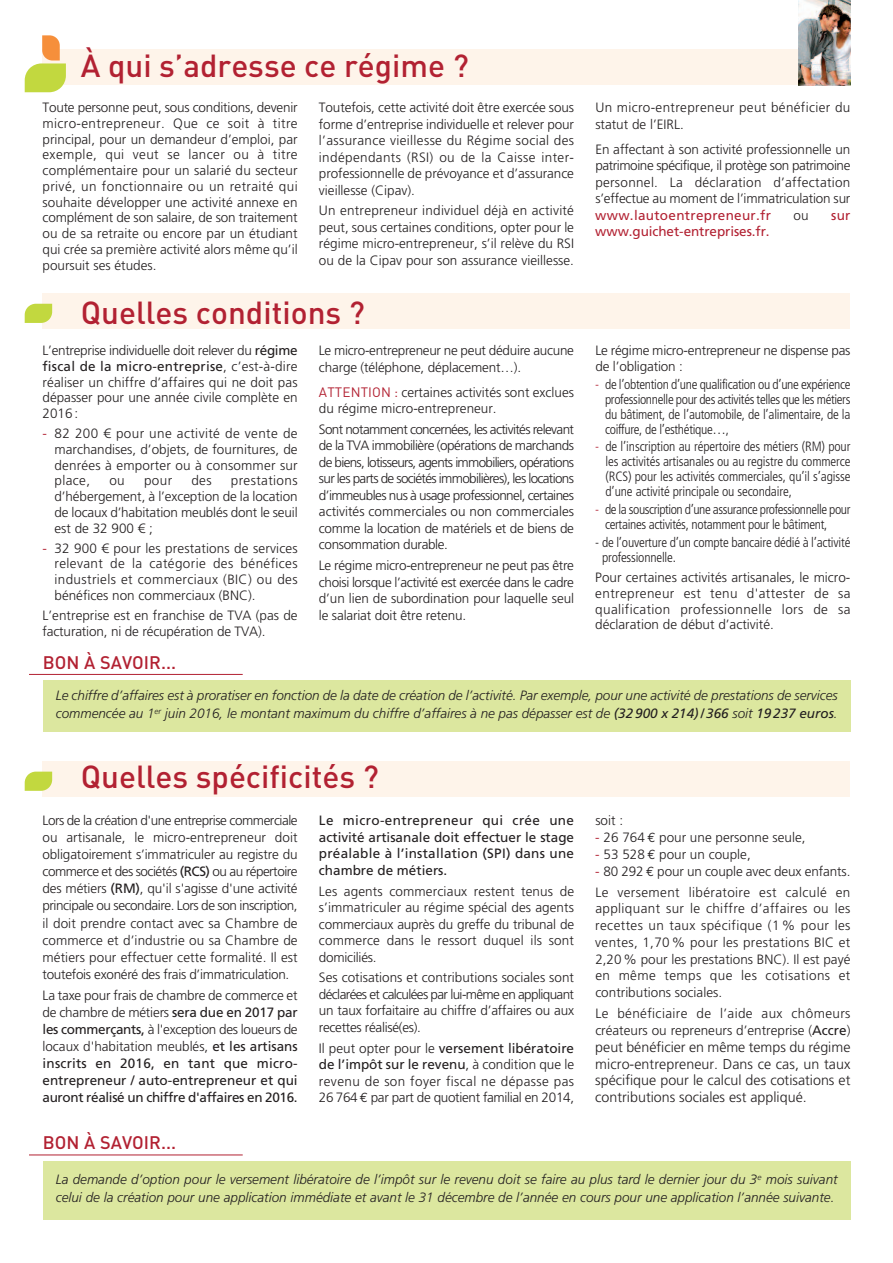
<style>
.page{position:relative;width:893px;height:1263px;background:#fff}
.page>*{position:absolute;margin:0;border:0;box-sizing:border-box;transform-origin:0 0}
.t1{font:500 31.5px "DINOT";color:#b22132}
.t2{font:500 18px "DINOT";color:#b22132}
.t3{font:300 14.25px/16.8px "Frutiger LT Std";color:#231f20;text-align:justify}
.t4{font:300 13.5px/16.5px "Frutiger LT Std";color:#231f20;text-align:justify}
.t5{font:300 condensed 13.5px/15px "Frutiger LT Std";letter-spacing:-.02em;color:#231f20;text-align:justify}
.t6{font:italic 300 13.5px/18px "Frutiger LT Std";color:#231f20}
.t7{font:13.5px/17.1px "Frutiger LT Std";color:#231f20;text-align:justify}
.t8{font:300 13.5px/16.5px "Frutiger LT Std";letter-spacing:-.02em;color:#231f20}
.t9{font:300 13.5px/21px "Frutiger LT Std";letter-spacing:.03em;color:#231f20}
.t10{font:300 13.5px/16.5px "Frutiger LT Std";letter-spacing:.025em;color:#231f20}
.t11{font:13.5px "Frutiger LT Std";letter-spacing:.02em;color:#b22132}
.t12{font:13.5px "Frutiger LT Std";letter-spacing:-.005em;color:#b22132}
.s1{font-weight:400}
.s2{color:#b22132}
.s3{font-family:"DINOT";font-weight:400;color:#b22132}
.s4{font-weight:300}
.s5{font-family:"Euro Mono";font-weight:400}
</style>
<div class="page">
<hr style="left:29px;top:674px;width:214px;height:1px;background:#b22132">
<div style="left:43px;top:680px;width:807px;height:52px;background:#dce79f"></div>
<div style="left:43px;top:293px;width:807px;height:36px;background:#fef4ea"></div>
<div style="left:43px;top:49px;width:807px;height:36px;background:#fef4ea"></div>
<div style="left:43px;top:761px;width:807px;height:36px;background:#fef4ea"></div>
<hr style="left:29px;top:1154px;width:214px;height:1px;background:#b22132">
<div style="left:43px;top:1161px;width:807px;height:59px;background:#dce79f"></div>
<svg style="left:25px;top:304px;width:27px;height:19px"></svg>
<svg style="left:25px;top:772px;width:27px;height:19px"></svg>
<svg style="left:25px;top:35px;width:41px;height:57px"></svg>
<img style="left:799px;top:0;width:51px;height:85px">
<h1 class="t1" style="left:81px;top:54px;width:389px">À qui s’adresse ce régime ?</h1>
<p class="t4" style="left:43px;top:101px;width:257px;line-height:15.8px">Toute personne peut, sous conditions, devenir micro-entrepreneur. Que ce soit à titre principal, pour un demandeur d’emploi, par exemple, qui veut se lancer ou à titre complémentaire pour un salarié du secteur privé, un fonctionnaire ou un retraité qui souhaite développer une activité annexe en complément de son salaire, de son traitement ou de sa retraite ou encore par un étudiant qui crée sa première activité alors même qu’il poursuit ses études.</p>
<p class="t4" style="left:319px;top:100px;width:257px">Toutefois, cette activité doit être exercée sous forme d’entreprise individuelle et relever pour l’assurance vieillesse du Régime social des indépendants (RSI) ou de la Caisse inter&shy;professionnelle de prévoyance et d’assurance vieillesse (Cipav).</p>
<p class="t4" style="left:319px;top:204px;width:257px">Un entrepreneur individuel déjà en activité peut, sous certaines conditions, opter pour le régime micro-entrepreneur, s’il relève du RSI ou de la Cipav pour son assurance vieillesse.</p>
<h1 class="t1" style="left:81px;top:301px;width:286px">Quelles conditions ?</h1>
<p class="t4" style="left:43px;top:344px;width:257px;line-height:15.8px">L’entreprise individuelle doit relever du <span class="s1">régime fiscal de la micro-entreprise</span>, c’est-à-dire réaliser un chiffre d’affaires qui ne doit pas dépasser pour une année civile complète en 2016 :</p>
<p class="t4" style="left:55px;top:427px;width:245px;line-height:15.8px;text-indent:-12px"><span class="s2">-</span> 82 200 € pour une activité de vente de marchandises, d’objets, de fournitures, de denrées à emporter ou à consommer sur place,</p>
<p class="t4" style="left:109px;top:473px;width:17px">ou</p>
<p class="t4" style="left:144px;top:473px;width:30px">pour</p>
<p class="t4" style="left:191px;top:473px;width:22px">des</p>
<p class="t4" style="left:55px;top:474px;width:245px;line-height:15.8px;text-indent:176px">prestations d’hébergement, à l’exception de la location de locaux d’habitation meublés dont le seuil est de 32 900 € ;</p>
<p class="t4" style="left:55px;top:541px;width:245px;line-height:15.8px;text-indent:-12px"><span class="s2">-</span> 32 900 € pour les prestations de services relevant de la catégorie des bénéfices industriels et commerciaux (BIC) ou des bénéfices non commerciaux (BNC).</p>
<p class="t4" style="left:43px;top:608px;width:257px;line-height:15.8px">L’entreprise est en franchise de TVA (pas de facturation, ni de récupération de TVA).</p>
<h2 class="t2" style="left:43px;top:656px;width:135px">BON À SAVOIR...</h2>
<p class="t8" style="left:319px;top:343px;width:257px">Le micro-entrepreneur ne peut déduire aucune charge (téléphone, déplacement…).</p>
<p class="t4" style="left:319px;top:385px;width:257px"><span class="s3">ATTENTION :</span> certaines activités sont exclues du régime micro-entrepreneur.</p>
<p class="t4" style="left:319px;top:422px;width:257px">Sont notamment concernées, les activités relevant de la TVA immobilière (opérations de marchands de biens, lotisseurs, agents immobiliers, opérations sur les parts de sociétés immobilières), les locations d’immeubles nus à usage professionnel, certaines activités commerciales ou non commerciales comme la location de matériels et de biens de consommation durable.</p>
<p class="t4" style="left:319px;top:558px;width:257px">Le régime micro-entrepreneur ne peut pas être choisi lorsque l’activité est exercée dans le cadre d’un lien de subordination pour laquelle seul le salariat doit être retenu.</p>
<p class="t10" style="left:595px;top:100px;width:257px">Un micro-entrepreneur peut bénéficier du statut de l’EIRL.</p>
<p class="t4" style="left:595px;top:142px;width:257px">En affectant à son activité professionnelle un patrimoine spécifique, il protège son patrimoine personnel. La déclaration d’affectation s’effectue au moment de l’immatriculation sur</p>
<p class="t11" style="left:595px;top:210px;width:177px">www.lautoentrepreneur.fr</p>
<p class="t4" style="left:793px;top:208px;width:17px">ou</p>
<p class="t11" style="left:831px;top:210px;width:21px">sur</p>
<p class="t12" style="left:595px;top:226px;width:176px">www.guichet-entreprises.fr.</p>
<p class="t4" style="left:595px;top:344px;width:257px;line-height:15.8px">Le régime micro-entrepreneur ne dispense pas de l’obligation :</p>
<p class="t5" style="left:605px;top:378px;width:247px;text-indent:-10px"><span class="s2">-</span> de l’obtention d’une qualification ou d’une expérience professionnelle pour des activités telles que les métiers du bâtiment, de l’automobile, de l’alimentaire, de la coiffure, de l’esthétique…,</p>
<p class="t5" style="left:605px;top:440px;width:246px;text-indent:-10px"><span class="s2">-</span> de l’inscription au répertoire des métiers (RM) pour les activités artisanales ou au registre du commerce (RCS) pour les activités commerciales, qu’il s’agisse d’une activité principale ou secondaire,</p>
<p class="t5" style="left:605px;top:503px;width:247px;text-indent:-10px"><span class="s2">-</span> de la souscription d’une assurance professionnelle pour certaines activités, notamment pour le bâtiment,</p>
<p class="t5" style="left:602px;top:536px;width:250px;text-indent:-7px">- de l’ouverture d’un compte bancaire dédié à l’activité professionnelle.</p>
<p class="t4" style="left:595px;top:570px;width:257px;line-height:15.8px">Pour certaines activités artisanales, le micro&shy;entrepreneur est tenu d'attester de sa qualification professionnelle lors de sa déclaration de début d’activité.</p>
<p class="t6" style="left:56px;top:688px;width:783px">Le chiffre d’affaires est à proratiser en fonction de la date de création de l’activité. Par exemple, pour une activité de prestations de services commencée au 1<sup>er</sup> juin 2016, le montant maximum du chiffre d’affaires à ne pas dépasser est de <span class="s1">(32900 x 214)/366</span> soit <span class="s1">19237 euros</span>.</p>
<h1 class="t1" style="left:81px;top:765px;width:300px">Quelles spécificités ?</h1>
<p class="t4" style="left:42px;top:813px;width:257px;line-height:17.1px">Lors de la création d'une entreprise commerciale ou artisanale, le micro-entrepreneur doit obligatoirement s’immatriculer au registre du commerce et des sociétés <span class="s1">(RCS)</span> ou au répertoire des métiers <span class="s1">(RM)</span>, qu'il s'agisse d'une activité principale ou secondaire. Lors de son inscription, il doit prendre contact avec sa Chambre de commerce et d’industrie ou sa Chambre de métiers pour effectuer cette formalité. Il est toutefois exonéré des frais d’immatriculation.</p>
<p class="t7" style="left:43px;top:988px;width:257px"><span class="s4">La taxe pour frais de chambre de commerce et de chambre de métiers</span> sera due en 2017 par les commerçants, <span class="s4">à l'exception des loueurs de locaux d'habitation meublés,</span> et les artisans inscrits en 2016, en tant que micro&shy;entrepreneur / auto-entrepreneur et qui auront réalisé un chiffre d'affaires en 2016.</p>
<p class="t7" style="left:319px;top:813px;width:257px;line-height:16.5px">Le micro-entrepreneur qui crée une activité artisanale doit effectuer le stage préalable à l’installation (SPI) dans une chambre de métiers.</p>
<p class="t4" style="left:319px;top:884px;width:257px">Les agents commerciaux restent tenus de s’immatriculer au régime spécial des agents commerciaux auprès du greffe du tribunal de commerce dans le ressort duquel ils sont domiciliés.</p>
<p class="t4" style="left:319px;top:970px;width:257px">Ses cotisations et contributions sociales sont déclarées et calculées par lui-même en appliquant un taux forfaitaire au chiffre d’affaires ou aux recettes réalisé(es).</p>
<p class="t4" style="left:319px;top:1041px;width:257px">Il peut opter pour le <span class="s1">versement libératoire de l’impôt sur le revenu</span>, à condition que le revenu de son foyer fiscal ne dépasse pas 26 764 <span class="s5">€</span> par part de quotient familial en 2014,</p>
<h2 class="t2" style="left:43px;top:1136px;width:135px">BON À SAVOIR...</h2>
<p class="t4" style="left:595px;top:813px;width:29px">soit :</p>
<p class="t4" style="left:595px;top:830px;width:212px"><span class="s2">-</span> 26 764 <span class="s5">€</span> pour une personne seule,</p>
<p class="t4" style="left:595px;top:847px;width:157px"><span class="s2">-</span> 53 528 <span class="s5">€</span> pour un couple,</p>
<p class="t9" style="left:595px;top:861px;width:257px"><span class="s2">-</span> 80 292 <span class="s5">€</span> pour un couple avec deux enfants.<br>Le versement libératoire est calculé en</p>
<p class="t4" style="left:595px;top:901px;width:257px">appliquant sur le chiffre d’affaires ou les recettes un taux spécifique (1 % pour les ventes, 1,70% pour les prestations BIC et 2,20% pour les prestations BNC). Il est payé en même temps que les cotisations et contributions sociales.</p>
<p class="t4" style="left:595px;top:1006px;width:257px">Le bénéficiaire de l’aide aux chômeurs créateurs ou repreneurs d’entreprise (<span class="s1">Accre</span>)</p>
<p class="t3" style="left:595px;top:1039px;width:257px">peut bénéficier en même temps du régime micro-entrepreneur. Dans ce cas, un taux spécifique pour le calcul des cotisations et contributions sociales est appliqué.</p>
<p class="t6" style="left:56px;top:1172px;width:783px">La demande d’option pour le versement libératoire de l’impôt sur le revenu doit se faire au plus tard le dernier jour du 3<sup>e</sup> mois suivant celui de la création pour une application immédiate et avant le 31 décembre de l’année en cours pour une application l’année suivante.</p>
</div>
